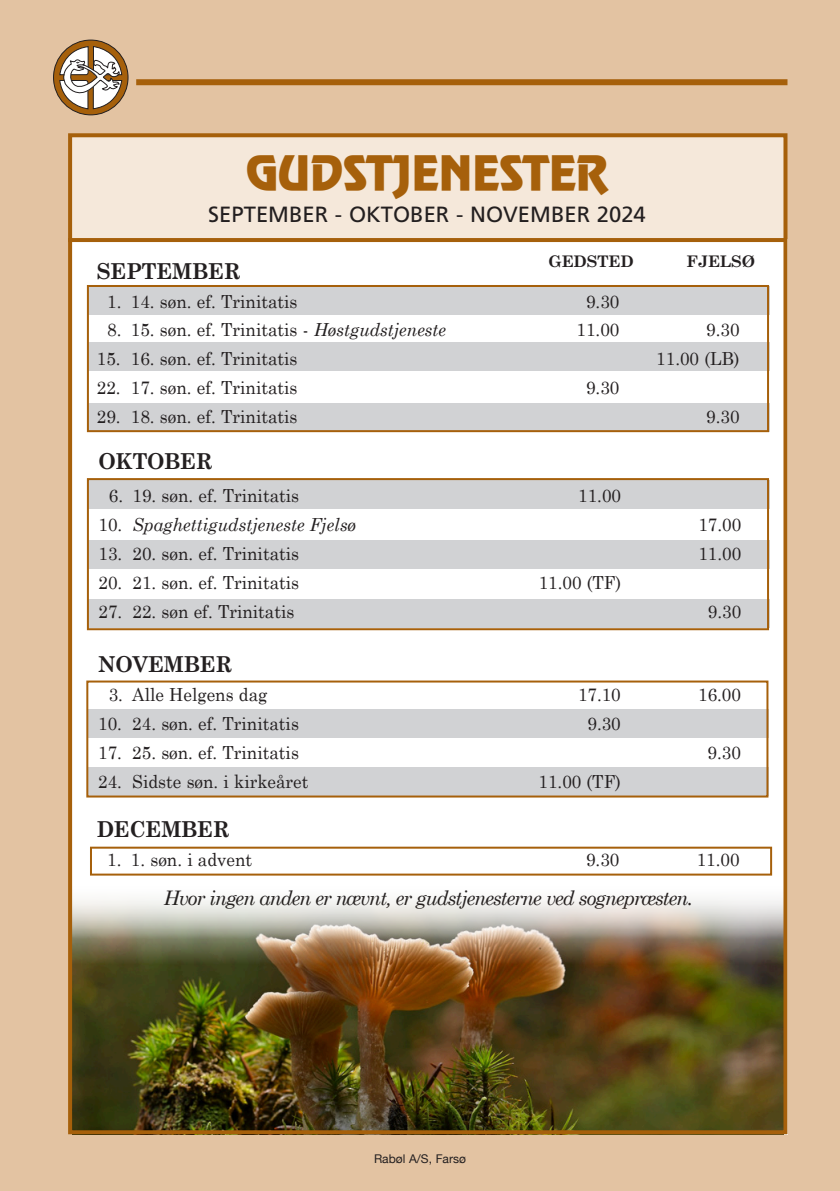
<style>
.page{position:relative;width:840px;height:1191px;background:#fff}
.page>*{position:absolute;margin:0;border:0;box-sizing:border-box;transform-origin:0 0}
.Normal{font:42px "Revue Plain 001000";color:#a6600b}
.Normal-2{font:700 22px "Century Schoolbook";letter-spacing:-.015em;color:#231f20;scale:.95 1}
.Normal-3{font:22px "Frutiger LT Std";color:#231f20}
.Normal-4{font:italic 20px "Century Schoolbook";letter-spacing:-.05em;color:#231f20}
.Normal-5{font:18px "Century Schoolbook";color:#231f20;scale:.95 1}
.Normal-6{font:italic 18px "Century Schoolbook";color:#231f20;scale:.95 1}
.Normal-7{font:700 16px "Century Schoolbook";letter-spacing:-.015em;color:#231f20}
.Normal-8{font:12px "Helvetica Neue";color:#231f20}
.s1{font-style:italic}
.s2{font-style:normal}
</style>
<div class="page">
<div style="left:0;top:0;width:839px;height:1191px;background:#e3c3a2"></div>
<div style="left:72px;top:239px;width:715px;height:895px;background:#fff"></div>
<svg style="left:53px;top:40px;width:75px;height:75px"></svg>
<div style="left:53px;top:40px;width:75px;height:75px;border:1px solid #231f20;border-radius:50%"></div>
<svg style="left:59px;top:46px;width:63px;height:63px"></svg>
<div style="left:136px;top:79px;width:651px;height:6px;background:#a6600b"></div>
<div style="left:72px;top:137px;width:711px;height:105px;background:#f5e8da"></div>
<hr style="left:68px;top:238px;width:717px;height:4px;background:#a6600b">
<div style="left:88px;top:286px;width:680px;height:29px;background:#d1d2d4"></div>
<div style="left:88px;top:342px;width:680px;height:29px;background:#d1d2d4"></div>
<div style="left:88px;top:480px;width:680px;height:29px;background:#d1d2d4"></div>
<div style="left:88px;top:403px;width:680px;height:29px;background:#d1d2d4"></div>
<div style="left:88px;top:540px;width:680px;height:29px;background:#d1d2d4"></div>
<div style="left:88px;top:599px;width:680px;height:29px;background:#d1d2d4"></div>
<div style="left:87px;top:478px;width:681px;height:152px;border:2px solid #a6600b"></div>
<div style="left:90px;top:846px;width:681px;height:29px;border:2px solid #a6600b"></div>
<div style="left:88px;top:709px;width:680px;height:29px;background:#d1d2d4"></div>
<div style="left:88px;top:767px;width:680px;height:29px;background:#d1d2d4"></div>
<div style="left:86px;top:680px;width:682px;height:117px;border:2px solid #a6600b"></div>
<div style="left:87px;top:285px;width:681px;height:147px;border:2px solid #a6600b"></div>
<img style="left:73px;top:864px;width:709px;height:265px">
<div style="left:68px;top:133px;width:719px;height:1001px;border:4px solid #a6600b"></div>
<p class="Normal" style="left:246px;top:145px;width:363px">GUDSTJENESTER</p>
<p class="Normal-3" style="left:208px;top:201px;width:439px">SEPTEMBER - OKTOBER - NOVEMBER 2024</p>
<p class="Normal-7" style="left:548px;top:252px;width:87px">GEDSTED</p>
<p class="Normal-7" style="left:686px;top:252px;width:70px">FJELSØ</p>
<p class="Normal-2" style="left:97px;top:257px;width:153px">SEPTEMBER</p>
<p class="Normal-5" style="left:107px;top:290px;width:202px">1. 14. søn. ef. Trinitatis</p>
<p class="Normal-5" style="left:585px;top:290px;width:37px">9.30</p>
<p class="Normal-5" style="left:107px;top:319px;width:358px">8. 15. søn. ef. Trinitatis - <span class="s1">Høstgudstjeneste</span></p>
<p class="Normal-5" style="left:576px;top:319px;width:47px">11.00</p>
<p class="Normal-5" style="left:705px;top:319px;width:37px">9.30</p>
<p class="Normal-5" style="left:97px;top:347px;width:213px">15. 16. søn. ef. Trinitatis</p>
<p class="Normal-5" style="left:656px;top:347px;width:89px">11.00 (LB)</p>
<p class="Normal-5" style="left:97px;top:376px;width:213px">22. 17. søn. ef. Trinitatis</p>
<p class="Normal-5" style="left:585px;top:376px;width:37px">9.30</p>
<p class="Normal-5" style="left:97px;top:405px;width:213px">29. 18. søn. ef. Trinitatis</p>
<p class="Normal-5" style="left:705px;top:405px;width:37px">9.30</p>
<p class="Normal-2" style="left:98px;top:448px;width:122px">OKTOBER</p>
<p class="Normal-5" style="left:109px;top:484px;width:202px">6. 19. søn. ef. Trinitatis</p>
<p class="Normal-5" style="left:578px;top:484px;width:47px">11.00</p>
<p class="Normal-6" style="left:98px;top:514px;width:272px"><span class="s2">10.</span> Spaghettigudstjeneste Fjelsø</p>
<p class="Normal-5" style="left:698px;top:513px;width:47px">17.00</p>
<p class="Normal-5" style="left:98px;top:542px;width:213px">13. 20. søn. ef. Trinitatis</p>
<p class="Normal-5" style="left:698px;top:542px;width:47px">11.00</p>
<p class="Normal-5" style="left:98px;top:571px;width:213px">20. 21. søn. ef. Trinitatis</p>
<p class="Normal-5" style="left:538px;top:571px;width:88px">11.00 (TF)</p>
<p class="Normal-5" style="left:98px;top:600px;width:208px">27. 22. søn ef. Trinitatis</p>
<p class="Normal-5" style="left:707px;top:600px;width:37px">9.30</p>
<p class="Normal-2" style="left:98px;top:650px;width:143px">NOVEMBER</p>
<p class="Normal-5" style="left:109px;top:683px;width:168px">3. Alle Helgens dag</p>
<p class="Normal-5" style="left:577px;top:683px;width:47px">17.10</p>
<p class="Normal-5" style="left:697px;top:683px;width:47px">16.00</p>
<p class="Normal-5" style="left:98px;top:712px;width:213px">10. 24. søn. ef. Trinitatis</p>
<p class="Normal-5" style="left:587px;top:712px;width:37px">9.30</p>
<p class="Normal-5" style="left:98px;top:741px;width:213px">17. 25. søn. ef. Trinitatis</p>
<p class="Normal-5" style="left:707px;top:741px;width:37px">9.30</p>
<p class="Normal-5" style="left:98px;top:770px;width:223px">24. Sidste søn. i kirkeåret</p>
<p class="Normal-5" style="left:538px;top:770px;width:88px">11.00 (TF)</p>
<p class="Normal-2" style="left:97px;top:816px;width:141px">DECEMBER</p>
<p class="Normal-5" style="left:107px;top:848px;width:154px">1. 1. søn. i advent</p>
<p class="Normal-5" style="left:585px;top:848px;width:37px">9.30</p>
<p class="Normal-5" style="left:696px;top:848px;width:47px">11.00</p>
<p class="Normal-4" style="left:163px;top:885px;width:530px">Hvor ingen anden er nævnt, er gudstjenesterne ved sognepræsten.</p>
<p class="Normal-8" style="left:374px;top:1150px;width:93px">Rabøl A/S, Farsø</p>
</div>
